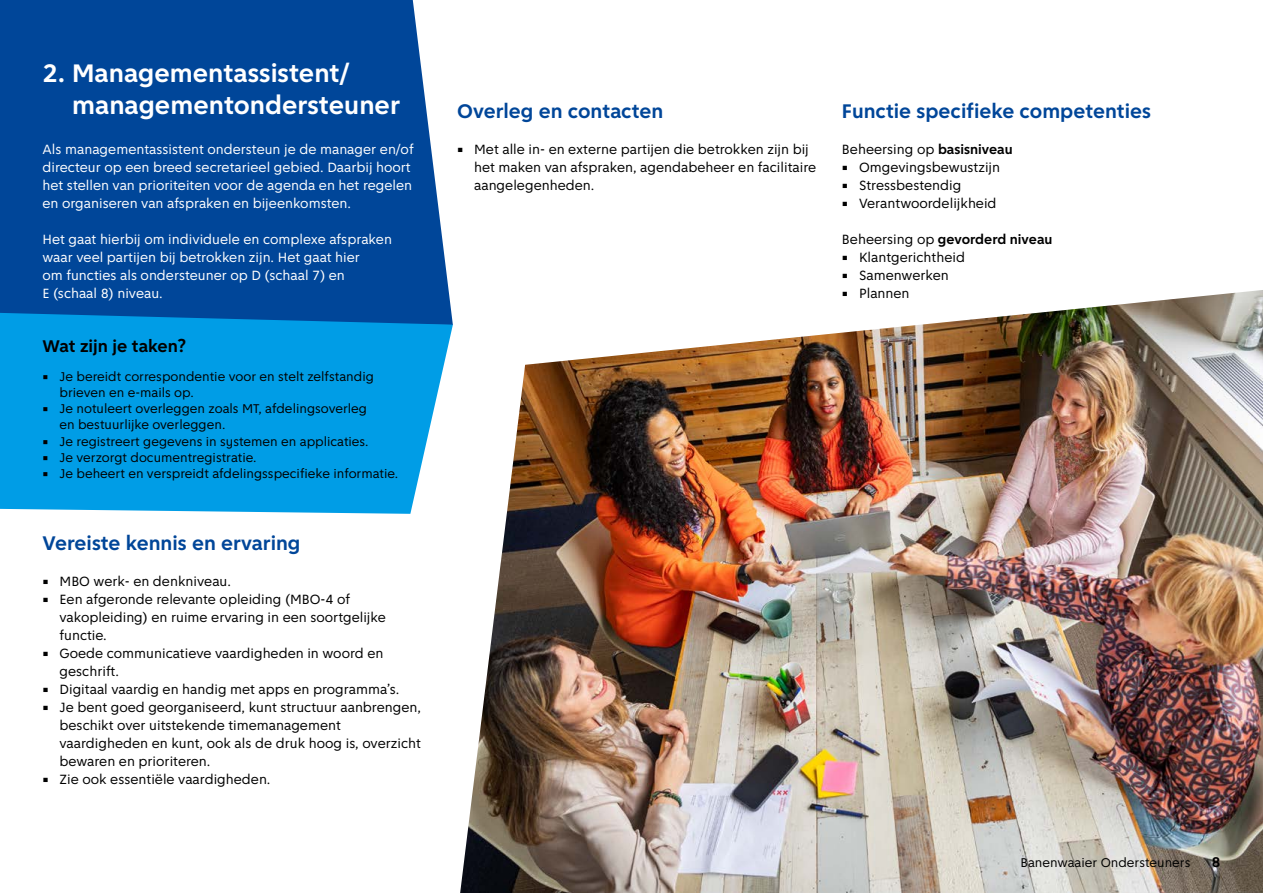
<style>
.page{position:relative;width:1263px;height:893px;background:#fff}
.page>*{position:absolute;margin:0;border:0;box-sizing:border-box;transform-origin:0 0}
.H2_Paragraafkop{font:700 27px/32.4px "Amsterdam Sans";color:#fff}
.H3_Tussenkop{font:700 21px "Amsterdam Sans";color:#004699}
.Kader_tussenkop{font:700 18px "Amsterdam Sans";color:#000}
.t1{font:700 15px "Amsterdam Sans";color:#000}
.Bodytekst{font:14.25px/18px "Amsterdam Sans";color:#000}
.Bodytekst-2{font:14.25px/18px "Amsterdam Sans";color:#fff}
.Bodytekst-3{font:700 14.25px "Amsterdam Sans";color:#000}
.t2{font:13.5px/16.2px "Amsterdam Sans";color:#000}
.s1{font-weight:700}
.s2{font-weight:400}
</style>
<div class="page">
<div style="left:0;top:0;width:452px;height:313px;background:#004699"></div>
<svg style="left:0;top:313px;width:453px;height:201px;background:#0ea0e5"></svg>
<img style="left:460px;top:290px;width:803px;height:603px">
<h2 class="H2_Paragraafkop" style="left:72px;top:57px;width:329px;text-indent:-30px">2. Managementassistent/ managementondersteuner</h2>
<p class="Bodytekst-2" style="left:43px;top:140px;width:373px">Als managementassistent ondersteun je de manager en/of directeur op een breed secretarieel gebied. Daarbij hoort het stellen van prioriteiten voor de agenda en het regelen en organiseren van afspraken en bijeenkomsten.</p>
<p class="Bodytekst-2" style="left:43px;top:230px;width:351px">Het gaat hierbij om individuele en complexe afspraken waar veel partijen bij betrokken zijn. Het gaat hier<br>om functies als ondersteuner op D (schaal 7) en<br>E (schaal 8) niveau.</p>
<p class="Kader_tussenkop" style="left:43px;top:335px;width:145px">Wat zijn je taken?</p>
<p class="t2" style="left:60px;top:368px;width:316px;text-indent:-17px">• Je bereidt correspondentie voor en stelt zelfstandig brieven en e-mails op.</p>
<p class="t2" style="left:60px;top:401px;width:309px;text-indent:-17px">• Je notuleert overleggen zoals MT, afdelingsoverleg en bestuurlijke overleggen.</p>
<p class="t2" style="left:43px;top:433px;width:328px">• Je registreert gegevens in systemen en applicaties.</p>
<p class="t2" style="left:43px;top:449px;width:215px">• Je verzorgt documentregistratie.</p>
<p class="t2" style="left:43px;top:465px;width:357px">• Je beheert en verspreidt afdelingsspecifieke informatie.</p>
<h3 class="H3_Tussenkop" style="left:43px;top:531px;width:260px">Vereiste kennis en ervaring</h3>
<p class="Bodytekst" style="left:43px;top:572px;width:190px">• MBO werk- en denkniveau.</p>
<p class="Bodytekst" style="left:60px;top:590px;width:328px;text-indent:-17px">• Een afgeronde relevante opleiding (MBO-4 of vakopleiding) en ruime ervaring in een soortgelijke functie.</p>
<p class="Bodytekst" style="left:60px;top:644px;width:325px;text-indent:-17px">• Goede communicatieve vaardigheden in woord en geschrift.</p>
<p class="Bodytekst" style="left:43px;top:680px;width:358px">• Digitaal vaardig en handig met apps en programma’s.</p>
<p class="Bodytekst" style="left:60px;top:698px;width:363px;text-indent:-17px">• Je bent goed georganiseerd, kunt structuur aanbrengen, beschikt over uitstekende timemanagement vaardigheden en kunt, ook als de druk hoog is, overzicht bewaren en prioriteren.</p>
<p class="Bodytekst" style="left:43px;top:770px;width:229px">• Zie ook essentiële vaardigheden.</p>
<h3 class="H3_Tussenkop" style="left:457px;top:99px;width:208px">Overleg en contacten</h3>
<p class="Bodytekst" style="left:474px;top:140px;width:344px;text-indent:-17px">• Met alle in- en externe partijen die betrokken zijn bij het maken van afspraken, agendabeheer en facilitaire aangelegenheden.</p>
<h3 class="H3_Tussenkop" style="left:842px;top:99px;width:310px">Functie specifieke competenties</h3>
<p class="Bodytekst" style="left:842px;top:140px;width:172px">Beheersing op <span class="s1">basisniveau</span></p>
<p class="Bodytekst" style="left:842px;top:158px;width:160px">• Omgevingsbewustzijn</p>
<p class="Bodytekst" style="left:842px;top:176px;width:121px">• Stressbestendig</p>
<p class="Bodytekst" style="left:842px;top:194px;width:156px">• Verantwoordelijkheid</p>
<p class="Bodytekst-3" style="left:842px;top:231px;width:212px"><span class="s2">Beheersing op</span> gevorderd niveau</p>
<p class="Bodytekst" style="left:842px;top:248px;width:125px">• Klantgerichtheid</p>
<p class="Bodytekst" style="left:842px;top:266px;width:108px">• Samenwerken</p>
<p class="Bodytekst" style="left:842px;top:284px;width:69px">• Plannen</p>
<p class="t2" style="left:1020px;top:855px;width:172px">Banenwaaier Ondersteuners</p>
<p class="t1" style="left:1212px;top:853px;width:10px">8</p>
</div>
